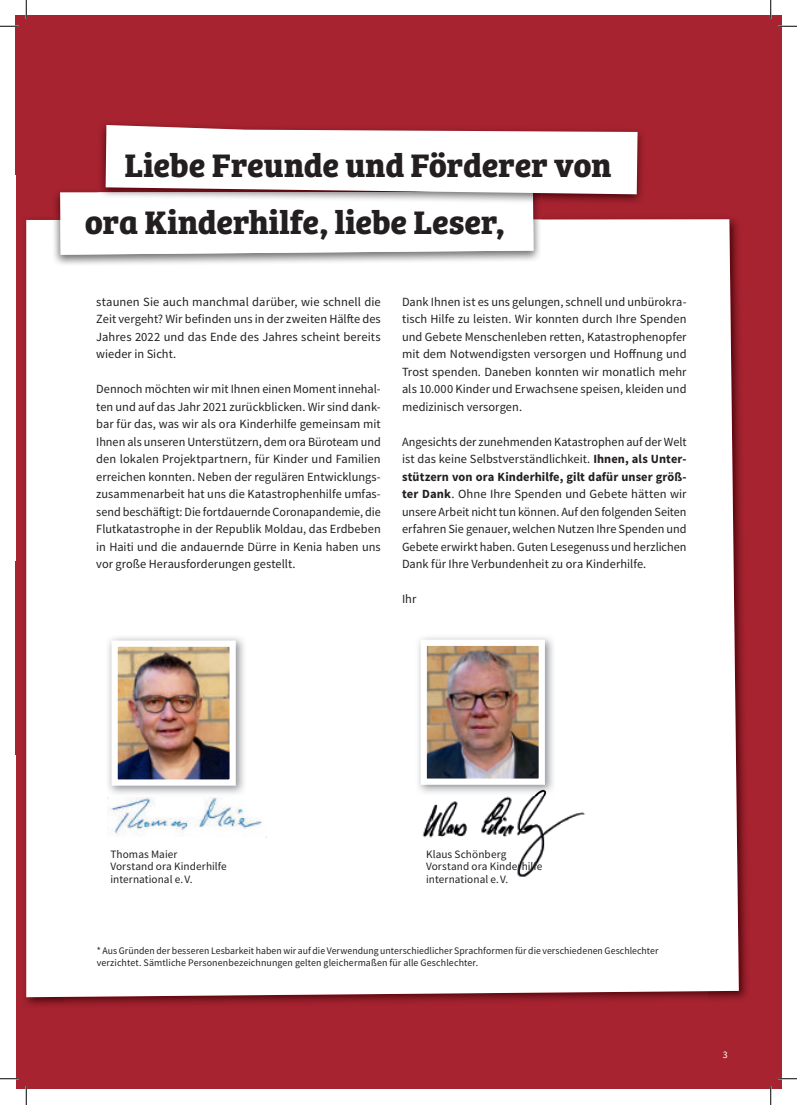
<style>
.page{position:relative;width:797px;height:1105px;background:#fff}
.page>*{position:absolute;margin:0;border:0;box-sizing:border-box;transform-origin:0 0}
.t1{font:700 33.75px/57.1px "Bree Serif";letter-spacing:-.005em;color:#231f20}
.t2{font:12.5px/17.5px "Source Sans Pro";letter-spacing:.005em;color:#231f20;text-align:justify}
.t3{font:11.25px/12.5px "Source Sans Pro";letter-spacing:.01em;color:#231f20}
.t4{font:10px/12px "Source Sans Pro";letter-spacing:.01em;color:#231f20}
.t5{font:10px "Source Sans Pro";color:#fff}
.s1{font-weight:700}
</style>
<div class="page">
<div style="left:16px;top:16px;width:765px;height:1073px;background:#a7232f"></div>
<img style="left:25px;top:218px;width:39px;height:788px">
<img style="left:708px;top:275px;width:39px;height:725px">
<div style="left:26px;top:219px;width:712px;height:778px;background:#fff"></div>
<img style="left:52px;top:193px;width:489px;height:73px">
<div style="left:60px;top:191px;width:473px;height:64px;background:#fff"></div>
<img style="left:100px;top:124px;width:542px;height:78px">
<img style="left:98px;top:188px;width:435px;height:18px">
<svg style="left:106px;top:125px;width:531px;height:69px;background:#f2e7e8"></svg>
<img style="left:414px;top:787px;width:176px;height:92px">
<img style="left:107px;top:798px;width:159px;height:39px">
<img style="left:415px;top:634px;width:140px;height:161px">
<img style="left:427px;top:647px;width:111px;height:131px">
<div style="left:420px;top:640px;width:125px;height:145px;border:6px solid #fff"></div>
<img style="left:106px;top:635px;width:140px;height:161px">
<img style="left:118px;top:647px;width:111px;height:132px">
<div style="left:111px;top:640px;width:125px;height:146px;border:6px solid #fff"></div>
<svg style="left:0;top:25px;width:19px;height:2px"></svg>
<svg style="left:778px;top:25px;width:19px;height:2px"></svg>
<svg style="left:0;top:1078px;width:19px;height:1px"></svg>
<svg style="left:778px;top:1078px;width:19px;height:1px"></svg>
<svg style="left:25px;top:0;width:2px;height:19px"></svg>
<svg style="left:25px;top:1086px;width:2px;height:19px"></svg>
<svg style="left:770px;top:0;width:1px;height:19px"></svg>
<svg style="left:770px;top:1086px;width:1px;height:19px"></svg>
<h1 class="t1" style="left:85px;top:134px;width:528px;text-indent:40px">Liebe Freunde und Förderer von ora Kinderhilfe, liebe Leser,</h1>
<p class="t2" style="left:96px;top:293px;width:286px">staunen Sie auch manchmal darüber, wie schnell die Zeit vergeht? Wir befinden uns in der zweiten Hälfte des Jahres 2022 und das Ende des Jahres scheint bereits wieder in Sicht.</p>
<p class="t2" style="left:96px;top:380px;width:286px">Dennoch möchten wir mit Ihnen einen Moment innehal&shy;ten und auf das Jahr 2021 zurückblicken. Wir sind dank&shy;bar für das, was wir als ora Kinderhilfe gemeinsam mit Ihnen als unseren Unterstützern, dem ora Büroteam und den lokalen Projektpartnern, für Kinder und Familien erreichen konnten. Neben der regulären Entwicklungs&shy;zusammenarbeit hat uns die Katastrophenhilfe umfas&shy;send beschäftigt: Die fortdauernde Coronapandemie, die Flutkatastrophe in der Republik Moldau, das Erdbeben in Haiti und die andauernde Dürre in Kenia haben uns vor große Herausforderungen gestellt.</p>
<p class="t2" style="left:402px;top:293px;width:286px">Dank Ihnen ist es uns gelungen, schnell und unbürokra&shy;tisch Hilfe zu leisten. Wir konnten durch Ihre Spenden und Gebete Menschenleben retten, Katastrophenopfer mit dem Notwendigsten versorgen und Hoffnung und Trost spenden. Daneben konnten wir monatlich mehr als 10.000 Kinder und Erwachsene speisen, kleiden und medizinisch versorgen.</p>
<p class="t2" style="left:402px;top:433px;width:286px">Angesichts der zunehmenden Katastrophen auf der Welt ist das keine Selbstverständlichkeit. <span class="s1">Ihnen, als Unter&shy;stützern von ora Kinderhilfe, gilt dafür unser größ&shy;ter Dank</span>. Ohne Ihre Spenden und Gebete hätten wir unsere Arbeit nicht tun können. Auf den folgenden Seiten erfahren Sie genauer, welchen Nutzen Ihre Spenden und Gebete erwirkt haben. Guten Lesegenuss und herzlichen Dank für Ihre Verbundenheit zu ora Kinderhilfe.</p>
<p class="t2" style="left:402px;top:590px;width:16px">Ihr</p>
<p class="t3" style="left:110px;top:847px;width:118px">Thomas Maier<br>Vorstand ora Kinderhilfe international e. V.</p>
<p class="t3" style="left:426px;top:847px;width:118px">Klaus Schönberg<br>Vorstand ora Kinderhilfe international e. V.</p>
<p class="t4" style="left:97px;top:944px;width:563px">* Aus Gründen der besseren Lesbarkeit haben wir auf die Verwendung unterschiedlicher Sprachformen für die verschiedenen Geschlechter verzichtet. Sämtliche Personenbezeichnungen gelten gleichermaßen für alle Geschlechter.</p>
<p class="t5" style="left:722px;top:1049px;width:6px">3</p>
</div>
